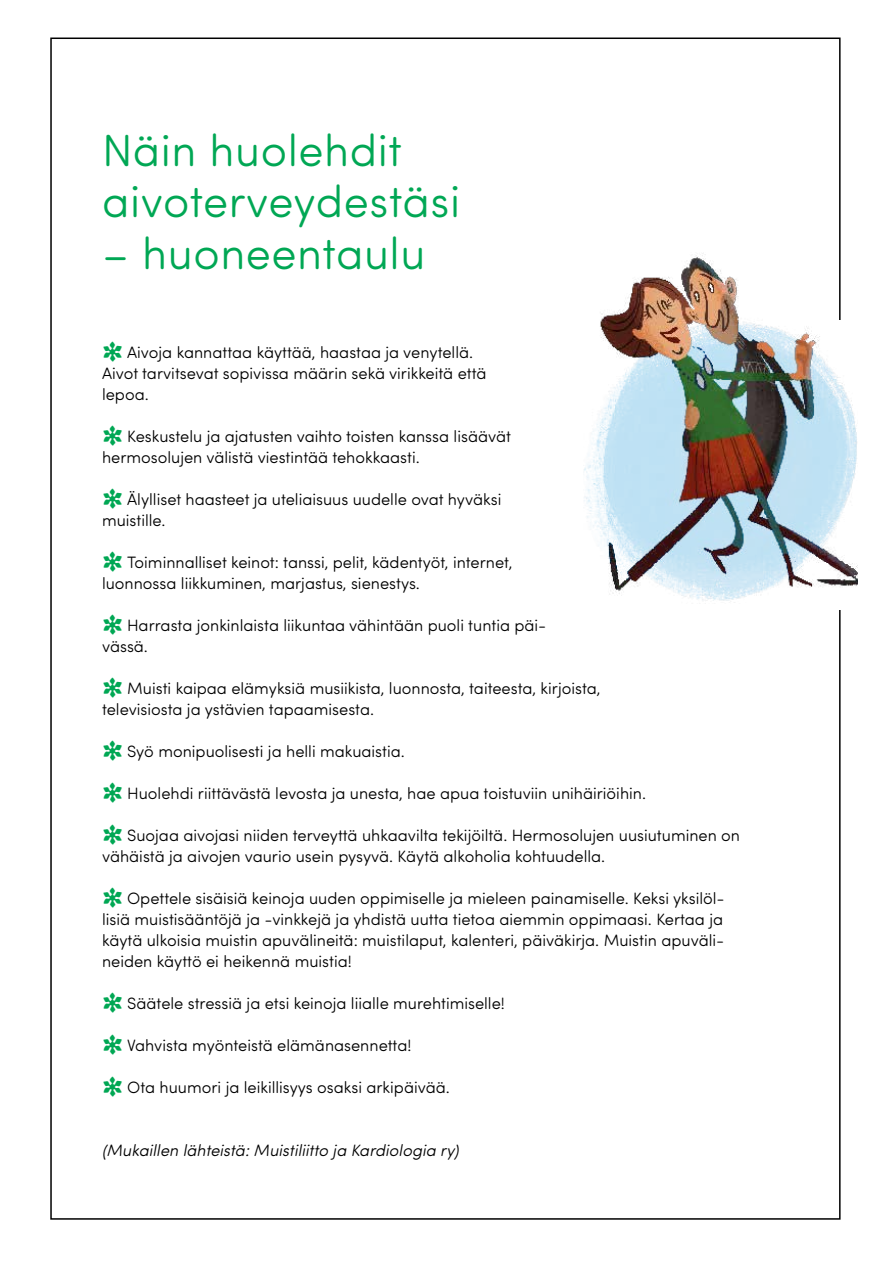
<style>
.page{position:relative;width:893px;height:1263px;background:#fff}
.page>*{position:absolute;margin:0;border:0;box-sizing:border-box;transform-origin:0 0}
.t1{font:300 45px/51.8px "Sofia Pro Soft";letter-spacing:.015em;color:#00a754}
.t2{font:300 16.5px/21px "Sofia Pro Soft";color:#000}
.t3{font:italic 300 16.5px "Sofia Pro Soft";color:#000}
</style>
<div class="page">
<img style="left:584px;top:246px;width:274px;height:406px">
<h1 class="t1" style="left:102px;top:122px;width:360px">Näin huolehdit aivoterveydestäsi</h1>
<h1 class="t1" style="left:102px;top:225px;width:325px">– huoneentaulu</h1>
<p class="t2" style="left:102px;top:341px;width:386px;text-indent:25px">Aivoja kannattaa käyttää, haastaa ja venytellä.<br>Aivot tarvitsevat sopivissa määrin sekä virikkeitä että lepoa.</p>
<p class="t2" style="left:102px;top:425px;width:410px;text-indent:25px">Keskustelu ja ajatusten vaihto toisten kanssa lisäävät hermosolujen välistä viestintää tehokkaasti.</p>
<p class="t2" style="left:102px;top:488px;width:401px;text-indent:25px">Älylliset haasteet ja uteliaisuus uudelle ovat hyväksi muistille.</p>
<p class="t2" style="left:102px;top:551px;width:412px;text-indent:25px">Toiminnalliset keinot: tanssi, pelit, kädentyöt, internet, luonnossa liikkuminen, marjastus, sienestys.</p>
<p class="t2" style="left:102px;top:614px;width:446px;text-indent:25px">Harrasta jonkinlaista liikuntaa vähintään puoli tuntia päi&shy;vässä.</p>
<p class="t2" style="left:102px;top:677px;width:500px;text-indent:25px">Muisti kaipaa elämyksiä musiikista, luonnosta, taiteesta, kirjoista, televisiosta ja ystävien tapaamisesta.</p>
<p class="t2" style="left:127px;top:740px;width:279px">Syö monipuolisesti ja helli makuaistia.</p>
<p class="t2" style="left:127px;top:782px;width:520px">Huolehdi riittävästä levosta ja unesta, hae apua toistuviin unihäiriöihin.</p>
<p class="t2" style="left:102px;top:824px;width:640px;text-indent:25px">Suojaa aivojasi niiden terveyttä uhkaavilta tekijöiltä. Hermosolujen uusiutuminen on vähäistä ja aivojen vaurio usein pysyvä. Käytä alkoholia kohtuudella.</p>
<p class="t2" style="left:102px;top:887px;width:624px;text-align:justify;text-indent:25px">Opettele sisäisiä keinoja uuden oppimiselle ja mieleen painamiselle. Keksi yksilöl&shy;lisiä muistisääntöjä ja -vinkkejä ja yhdistä uutta tietoa aiemmin oppimaasi. Kertaa ja käytä ulkoisia muistin apuvälineitä: muistilaput, kalenteri, päiväkirja. Muistin apuväli&shy;neiden käyttö ei heikennä muistia!</p>
<p class="t2" style="left:127px;top:992px;width:379px">Säätele stressiä ja etsi keinoja liialle murehtimiselle!</p>
<p class="t2" style="left:127px;top:1034px;width:286px">Vahvista myönteistä elämänasennetta!</p>
<p class="t2" style="left:127px;top:1076px;width:324px">Ota huumori ja leikillisyys osaksi arkipäivää.</p>
<p class="t3" style="left:102px;top:1139px;width:358px">(Mukaillen lähteistä: Muistiliitto ja Kardiologia ry)</p>
</div>
